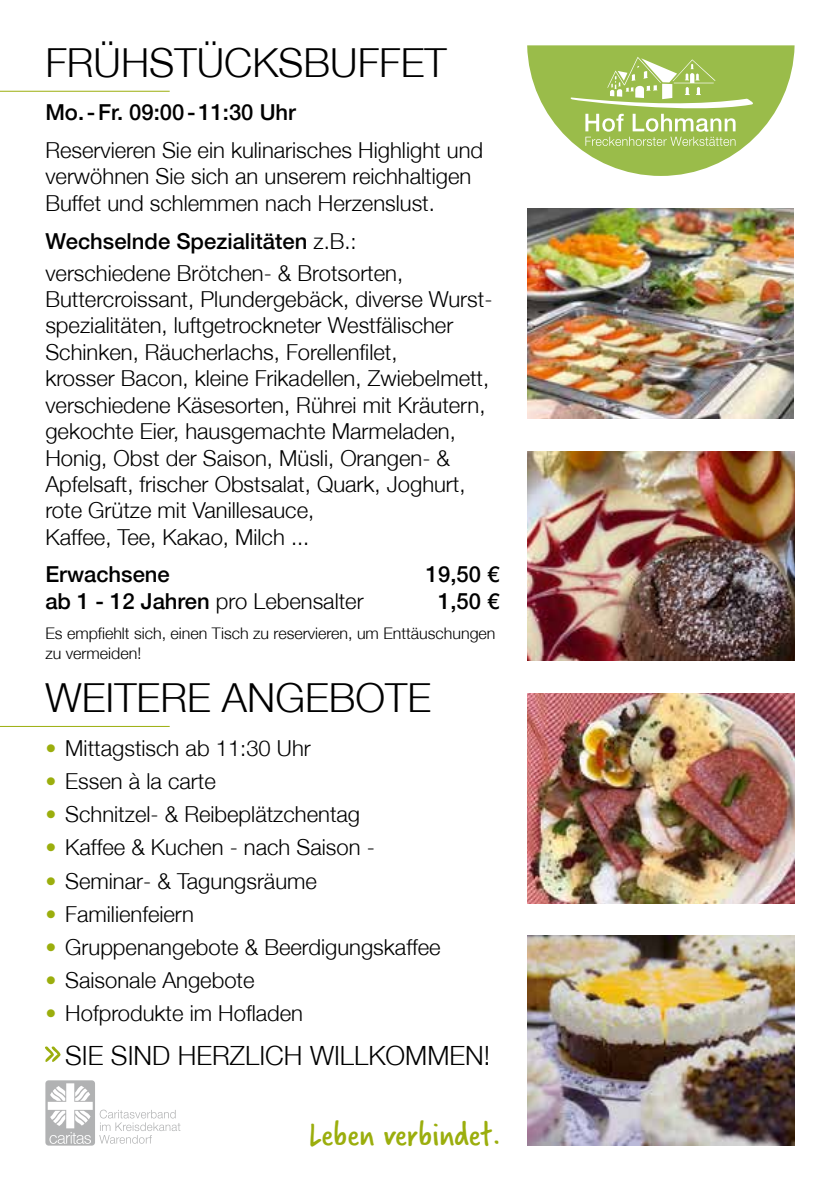
<style>
.page{position:relative;width:840px;height:1191px;background:#fff}
.page>*{position:absolute;margin:0;border:0;box-sizing:border-box;transform-origin:0 0}
.t1{font:300 40px "Helvetica Neue";color:#000}
.t2{font:36px "Verveine";color:#9bae0d}
.t3{font:300 26.4px "Helvetica Neue";color:#000}
.t4{font:300 22px/26.4px "Helvetica Neue";color:#000}
.t5{font:500 22px "Helvetica Neue";color:#000}
.t6{font:300 16px/19.2px "Helvetica Neue";color:#000}
.s1{font-weight:500}
.s2{color:#9bae0d}
</style>
<div class="page">
<img style="left:527px;top:693px;width:267px;height:210px">
<img style="left:527px;top:451px;width:267px;height:210px">
<img style="left:527px;top:208px;width:266px;height:210px">
<img style="left:527px;top:935px;width:267px;height:210px">
<svg style="left:45px;top:1080px;width:135px;height:65px"></svg>
<svg style="left:527px;top:45px;width:267px;height:131px"></svg>
<hr style="left:0;top:91px;width:170px;height:1px;background:#9bae0d">
<hr style="left:0;top:726px;width:170px;height:1px;background:#9bae0d">
<svg style="left:45px;top:1046px;width:15px;height:16px"></svg>
<h1 class="t1" style="left:45px;top:38px;width:402px">FRÜHSTÜCKSBUFFET</h1>
<p class="t5" style="left:45px;top:99px;width:252px">Mo.-Fr. 09:00-11:30 Uhr</p>
<p class="t4" style="left:45px;top:136px;width:439px">Reservieren Sie ein kulinarisches Highlight und verwöhnen Sie sich an unserem reichhaltigen<br>Buffet und schlemmen nach Herzenslust.</p>
<p class="t4" style="left:45px;top:224px;width:359px;line-height:32px"><span class="s1">Wechselnde Spezialitäten</span> z.B.: verschiedene Brötchen- &amp; Brotsorten,</p>
<p class="t4" style="left:45px;top:285px;width:448px">Buttercroissant, Plundergebäck, diverse Wurst&shy;spezialitäten, luftgetrockneter Westfälischer Schinken, Räucherlachs, Forellenfilet,<br>krosser Bacon, kleine Frikadellen, Zwiebelmett, verschiedene Käsesorten, Rührei mit Kräutern, gekochte Eier, hausgemachte Marmeladen, Honig, Obst der Saison, Müsli, Orangen- &amp; Apfelsaft, frischer Obstsalat, Quark, Joghurt, rote Grütze mit Vanillesauce,<br>Kaffee, Tee, Kakao, Milch ...</p>
<p class="t5" style="left:45px;top:561px;width:126px">Erwachsene</p>
<p class="t5" style="left:425px;top:561px;width:75px">19,50 €</p>
<p class="t4" style="left:45px;top:587px;width:319px"><span class="s1">ab 1 - 12 Jahren</span> pro Lebensalter</p>
<p class="t5" style="left:438px;top:588px;width:63px">1,50 €</p>
<p class="t6" style="left:45px;top:624px;width:451px">Es empfiehlt sich, einen Tisch zu reservieren, um Enttäuschungen zu vermeiden!</p>
<h1 class="t1" style="left:45px;top:673px;width:387px">WEITERE ANGEBOTE</h1>
<p class="t4" style="left:45px;top:734px;width:267px"><span class="s2">•</span> Mittagstisch ab 11:30 Uhr</p>
<p class="t4" style="left:45px;top:767px;width:172px"><span class="s2">•</span> Essen à la carte</p>
<p class="t4" style="left:45px;top:800px;width:316px"><span class="s2">•</span> Schnitzel- &amp; Reibeplätzchentag</p>
<p class="t4" style="left:45px;top:834px;width:331px"><span class="s2">•</span> Kaffee &amp; Kuchen - nach Saison -</p>
<p class="t4" style="left:45px;top:867px;width:273px"><span class="s2">•</span> Seminar- &amp; Tagungsräume</p>
<p class="t4" style="left:45px;top:900px;width:150px"><span class="s2">•</span> Familienfeiern</p>
<p class="t4" style="left:45px;top:933px;width:396px"><span class="s2">•</span> Gruppenangebote &amp; Beerdigungskaffee</p>
<p class="t4" style="left:45px;top:966px;width:210px"><span class="s2">•</span> Saisonale Angebote</p>
<p class="t4" style="left:45px;top:1000px;width:259px"><span class="s2">•</span> Hofprodukte im Hofladen</p>
<p class="t3" style="left:65px;top:1039px;width:426px">SIE SIND HERZLICH WILLKOMMEN!</p>
<h2 class="t2" style="left:308px;top:1109px;width:195px">Leben verbindet.</h2>
</div>
